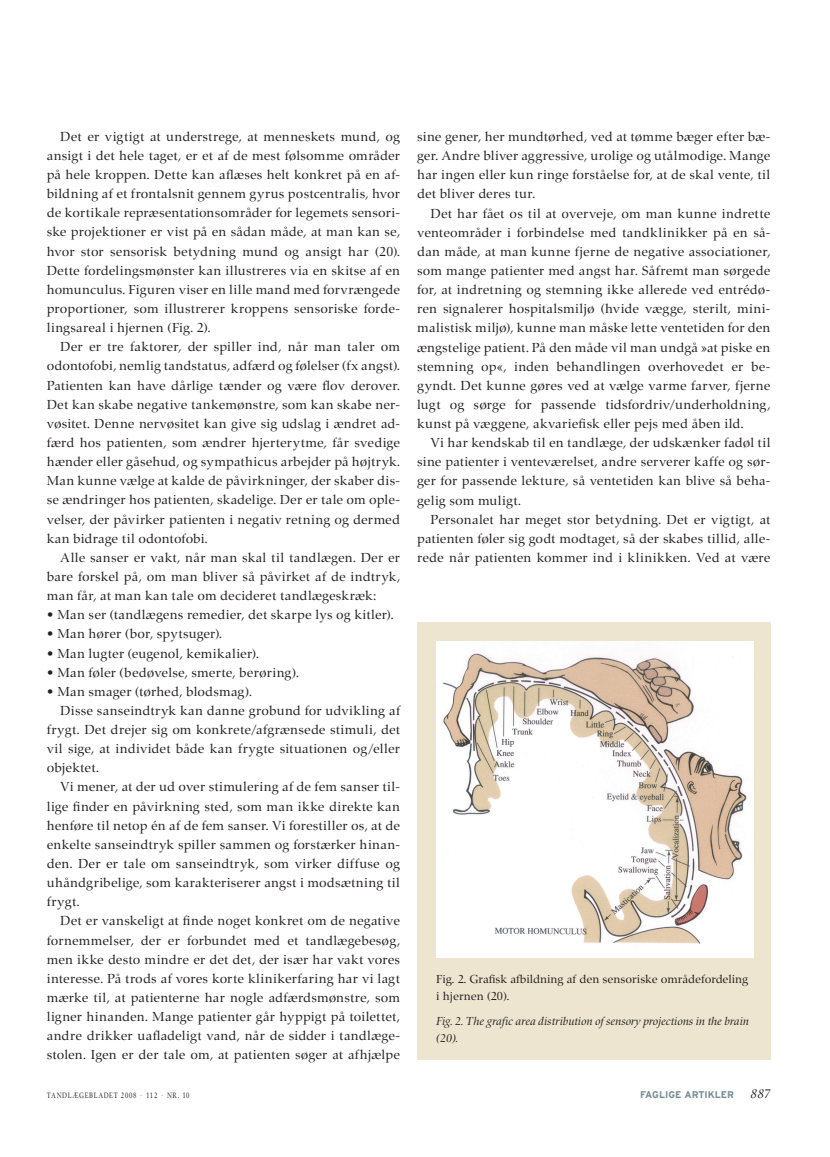
<style>
.page{position:relative;width:830px;height:1157px;background:#fff}
.page>*{position:absolute;margin:0;border:0;box-sizing:border-box;transform-origin:0 0}
.t1{font:13.5px/19.2px "Zapf Renaissance BEF";letter-spacing:.01em;color:#231f20;text-align:justify}
.t2{font:12px/16.8px "Zapf Renaissance BEF";color:#231f20}
.t3{font:italic 12px/16.8px "Zapf Renaissance BEF";color:#231f20}
.t4{font:700 9.75px "Interstate";color:#738a95}
.t5{font:8.1px "Zapf Renaissance BEF";letter-spacing:.11em;color:#231f20;scale:.81 1}
.s1{font-family:"Zapf Renaissance BEF";font-weight:400;font-style:italic;font-size:13.5px;color:#231f20}
</style>
<div class="page">
<div style="left:417px;top:622px;width:353px;height:437px;background:#eee5d0"></div>
<img style="left:436px;top:641px;width:317px;height:316px">
<p class="t1" style="left:47px;top:127px;width:354px;text-indent:14px">Det er vigtigt at understrege, at menneskets mund, og ansigt i det hele taget, er et af de mest følsomme områder på hele kroppen. Dette kan aflæses helt konkret på en af&shy;bildning af et frontalsnit gennem gyrus postcentralis, hvor de kortikale repræsentationsområder for legemets sensori&shy;ske projektioner er vist på en sådan måde, at man kan se, hvor stor sensorisk betydning mund og ansigt har (20).<br>Dette fordelingsmønster kan illustreres via en skitse af en homunculus. Figuren viser en lille mand med forvrængede proportioner, som illustrerer kroppens sensoriske forde&shy;lingsareal i hjernen (Fig. 2).</p>
<p class="t1" style="left:47px;top:338px;width:354px;text-indent:14px">Der er tre faktorer, der spiller ind, når man taler om odontofobi, nemlig tandstatus, adfærd og følelser (fx angst).<br>Patienten kan have dårlige tænder og være flov derover.<br>Det kan skabe negative tankemønstre, som kan skabe ner&shy;vøsitet. Denne nervøsitet kan give sig udslag i ændret ad&shy;færd hos patienten, som ændrer hjerterytme, får svedige hænder eller gåsehud, og sympathicus arbejder på højtryk.<br>Man kunne vælge at kalde de påvirkninger, der skaber dis&shy;se ændringer hos patienten, skadelige. Der er tale om ople&shy;velser, der påvirker patienten i negativ retning og dermed kan bidrage til odontofobi.</p>
<p class="t1" style="left:47px;top:548px;width:354px;text-indent:14px">Alle sanser er vakt, når man skal til tandlægen. Der er bare forskel på, om man bliver så påvirket af de indtryk, man får, at man kan tale om decideret tandlægeskræk:</p>
<p class="t1" style="left:47px;top:605px;width:348px">• Man ser (tandlægens remedier, det skarpe lys og kitler).</p>
<p class="t1" style="left:47px;top:624px;width:177px">• Man hører (bor, spytsuger).</p>
<p class="t1" style="left:47px;top:644px;width:213px">• Man lugter (eugenol, kemikalier).</p>
<p class="t1" style="left:47px;top:663px;width:253px">• Man føler (bedøvelse, smerte, berøring).</p>
<p class="t1" style="left:47px;top:682px;width:206px">• Man smager (tørhed, blodsmag).</p>
<p class="t1" style="left:60px;top:701px;width:341px">Disse sanseindtryk kan danne grobund for udvikling af</p>
<p class="t1" style="left:47px;top:720px;width:354px">frygt. Det drejer sig om konkrete/afgrænsede stimuli, det</p>
<p class="t1" style="left:47px;top:739px;width:354px">vil sige, at individet både kan frygte situationen og/eller</p>
<p class="t1" style="left:47px;top:758px;width:54px">objektet.</p>
<p class="t1" style="left:60px;top:777px;width:341px">Vi mener, at der ud over stimulering af de fem sanser til-</p>
<p class="t1" style="left:47px;top:797px;width:354px">lige finder en påvirkning sted, som man ikke direkte kan</p>
<p class="t1" style="left:47px;top:816px;width:354px">henføre til netop én af de fem sanser. Vi forestiller os, at de</p>
<p class="t1" style="left:47px;top:835px;width:354px">enkelte sanseindtryk spiller sammen og forstærker hinan-</p>
<p class="t1" style="left:47px;top:854px;width:354px">den. Der er tale om sanseindtryk, som virker diffuse og</p>
<p class="t1" style="left:47px;top:873px;width:354px">uhåndgribelige, som karakteriserer angst i modsætning til</p>
<p class="t1" style="left:47px;top:892px;width:34px">frygt.</p>
<p class="t1" style="left:60px;top:911px;width:341px">Det er vanskeligt at finde noget konkret om de negative</p>
<p class="t1" style="left:47px;top:931px;width:354px">fornemmelser, der er forbundet med et tandlægebesøg,</p>
<p class="t1" style="left:47px;top:950px;width:354px">men ikke desto mindre er det det, der især har vakt vores</p>
<p class="t1" style="left:47px;top:969px;width:354px">interesse. På trods af vores korte klinikerfaring har vi lagt</p>
<p class="t1" style="left:47px;top:988px;width:354px">mærke til, at patienterne har nogle adfærdsmønstre, som</p>
<p class="t1" style="left:47px;top:1007px;width:354px">ligner hinanden. Mange patienter går hyppigt på toilettet,</p>
<p class="t1" style="left:47px;top:1026px;width:354px">andre drikker uafladeligt vand, når de sidder i tandlæge-</p>
<p class="t1" style="left:47px;top:1045px;width:354px">stolen. Igen er der tale om, at patienten søger at afhjælpe</p>
<p class="t1" style="left:417px;top:127px;width:354px">sine gener, her mundtørhed, ved at tømme bæger efter bæ&shy;ger. Andre bliver aggressive, urolige og utålmodige. Mange har ingen eller kun ringe forståelse for, at de skal vente, til det bliver deres tur.</p>
<p class="t1" style="left:417px;top:204px;width:354px;text-indent:14px">Det har fået os til at overveje, om man kunne indrette venteområder i forbindelse med tandklinikker på en så&shy;dan måde, at man kunne fjerne de negative associationer, som mange patienter med angst har. Såfremt man sørgede for, at indretning og stemning ikke allerede ved entrédø&shy;ren signalerer hospitalsmiljø (hvide vægge, sterilt, mini&shy;malistisk miljø), kunne man måske lette ventetiden for den ængstelige patient. På den måde vil man undgå »at piske en stemning op«, inden behandlingen overhovedet er be&shy;gyndt. Det kunne gøres ved at vælge varme farver, fjerne lugt og sørge for passende tidsfordriv/underholdning, kunst på væggene, akvariefisk eller pejs med åben ild.</p>
<p class="t1" style="left:417px;top:433px;width:354px;text-indent:14px">Vi har kendskab til en tandlæge, der udskænker fadøl til sine patienter i venteværelset, andre serverer kaffe og sør&shy;ger for passende lekture, så ventetiden kan blive så beha&shy;gelig som muligt.</p>
<p class="t1" style="left:417px;top:510px;width:354px;text-indent:14px">Personalet har meget stor betydning. Det er vigtigt, at patienten føler sig godt modtaget, så der skabes tillid, alle&shy;rede når patienten kommer ind i klinikken. Ved at være</p>
<p class="t2" style="left:436px;top:971px;width:313px">Fig. 2. Grafisk afbildning af den sensoriske områdefordeling i hjernen (20).</p>
<p class="t3" style="left:436px;top:1013px;width:314px">Fig. 2. The grafic area distribution of sensory projections in the brain (20).</p>
<p class="t5" style="left:47px;top:1091px;width:178px">TANDLÆGEBLADET 2008 · 112 · NR. 10</p>
<p class="t4" style="left:639px;top:1088px;width:132px">FAGLIGE ARTIKLER <span class="s1">887</span></p>
</div>
